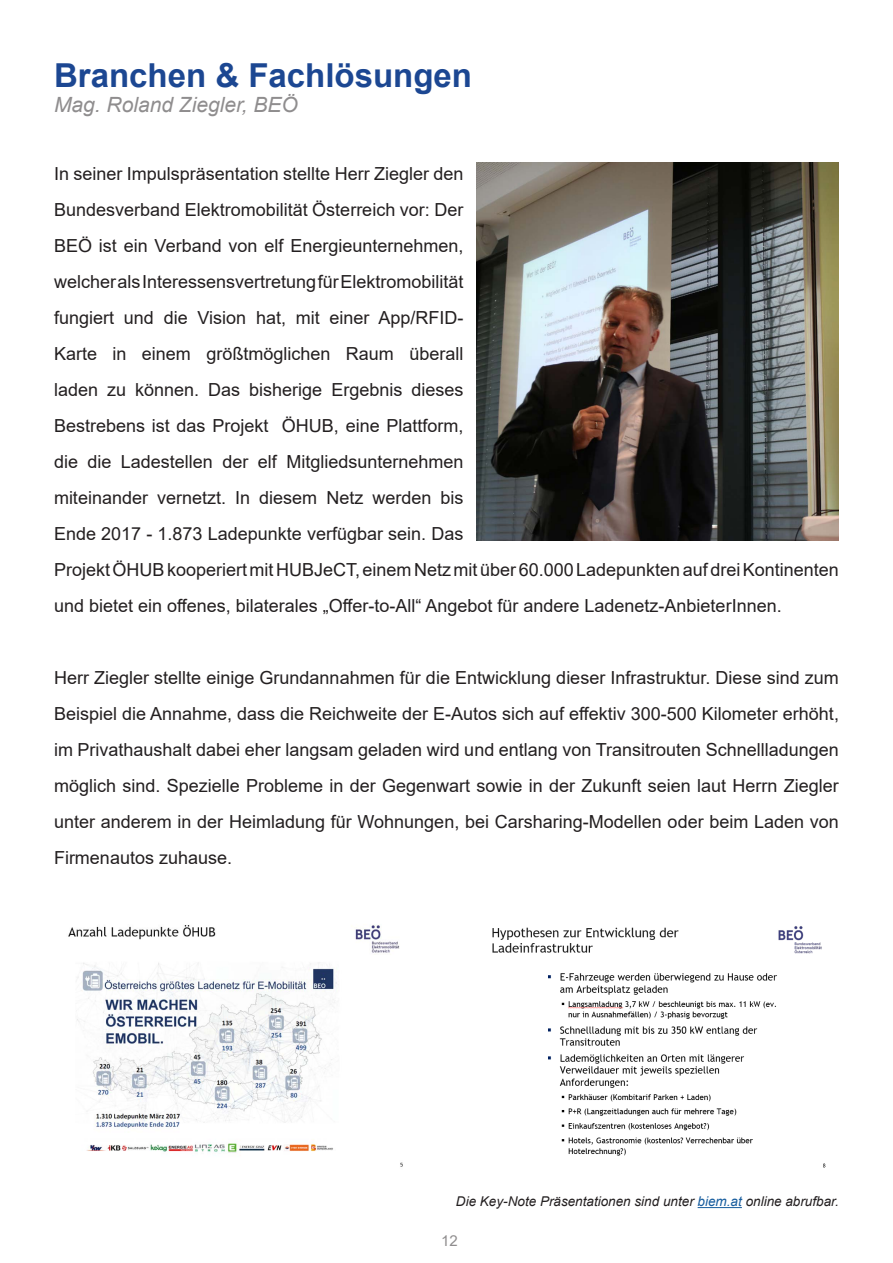
<style>
.page{position:relative;width:893px;height:1263px;background:#fff}
.page>*{position:absolute;margin:0;border:0;box-sizing:border-box;transform-origin:0 0}
.Überschrift_IV{font:700 33px "Arial";color:#1c4792}
.t1{font:italic 21px "Arial";color:#8f8d8e}
.Absatzformat_1{font:18px/36px "Arial";color:#231f20}
.t2{font:15px "Arial";color:#8f8d8e}
.Absatzformat_1-2{font:italic 13.5px "Arial";color:#231f20}
.s1{color:#175d9e}
</style>
<div class="page">
<img style="left:476px;top:162px;width:363px;height:378px">
<img style="left:492px;top:926px;width:334px;height:242px">
<img style="left:68px;top:925px;width:335px;height:242px">
<hr style="left:698px;top:1207px;width:44px;height:1px;background:#175d9e">
<p class="Überschrift_IV" style="left:54px;top:52px;width:420px">Branchen &amp; Fachlösungen</p>
<p class="t1" style="left:54px;top:91px;width:245px">Mag. Roland Ziegler, BEÖ</p>
<p class="Absatzformat_1" style="left:54px;top:156px;width:786px">In seiner Impulspräsentation stellte Herr Ziegler den<br>Bundesverband Elektromobilität Österreich vor: Der<br>BEÖ ist ein Verband von elf Energieunternehmen,<br>welcher als Interessensvertretung für Elektromobilität<br>fungiert und die Vision hat, mit einer App/RFID-<br>Karte in einem größtmöglichen Raum überall<br>laden zu können. Das bisherige Ergebnis dieses<br>Bestrebens ist das Projekt ÖHUB, eine Plattform,<br>die die Ladestellen der elf Mitgliedsunternehmen<br>miteinander vernetzt. In diesem Netz werden bis<br>Ende 2017 - 1.873 Ladepunkte verfügbar sein. Das<br>Projekt ÖHUB kooperiert mit HUBJeCT, einem Netz mit über 60.000 Ladepunkten auf drei Kontinenten und bietet ein offenes, bilaterales „Offer-to-All“ Angebot für andere Ladenetz-AnbieterInnen.</p>
<p class="Absatzformat_1" style="left:54px;top:660px;width:786px;text-align:justify">Herr Ziegler stellte einige Grundannahmen für die Entwicklung dieser Infrastruktur. Diese sind zum Beispiel die Annahme, dass die Reichweite der E-Autos sich auf effektiv 300-500 Kilometer erhöht, im Privathaushalt dabei eher langsam geladen wird und entlang von Transitrouten Schnellladungen möglich sind. Spezielle Probleme in der Gegenwart sowie in der Zukunft seien laut Herrn Ziegler unter anderem in der Heimladung für Wohnungen, bei Carsharing-Modellen oder beim Laden von Firmenautos zuhause.</p>
<p class="Absatzformat_1-2" style="left:456px;top:1193px;width:384px">Die Key-Note Präsentationen sind unter <span class="s1">biem.at</span> online abrufbar.</p>
<p class="t2" style="left:441px;top:1230px;width:18px">12</p>
</div>
